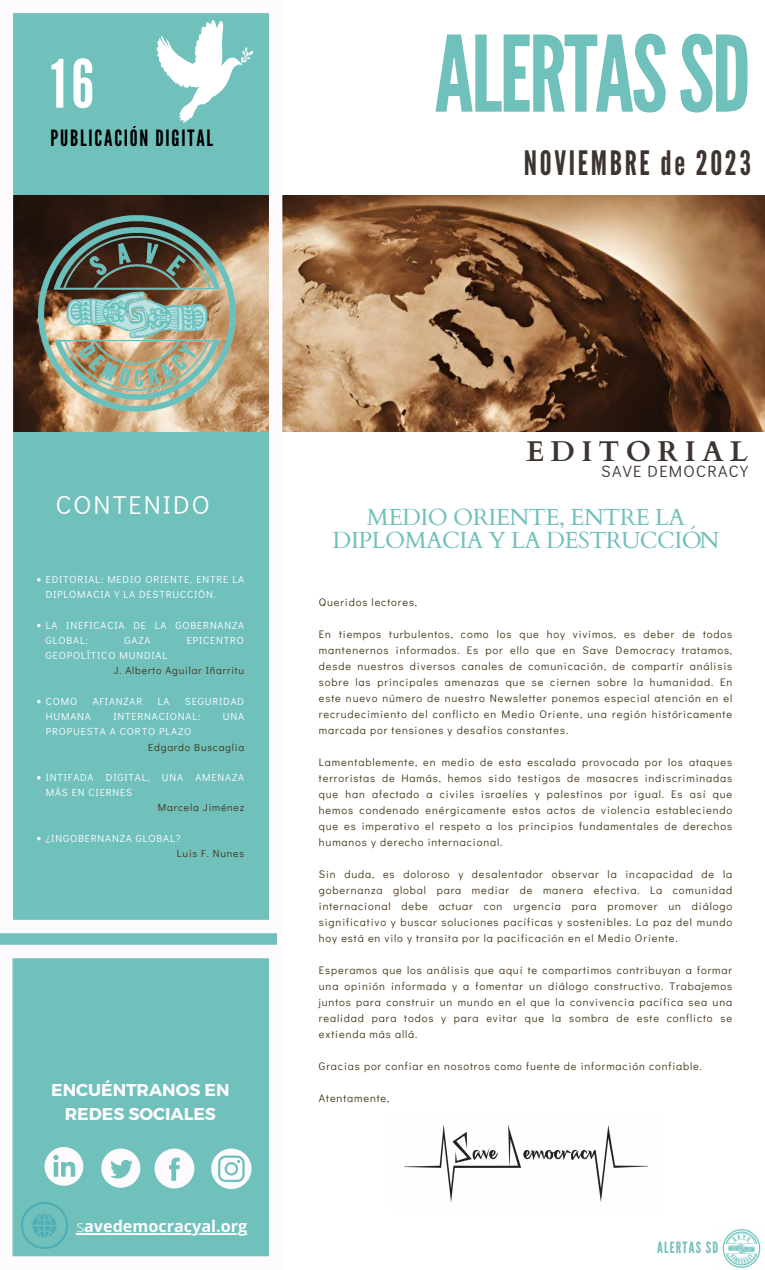
<style>
.page{position:relative;width:765px;height:1270px;background:#fff}
.page>*{position:absolute;margin:0;border:0;box-sizing:border-box;transform-origin:0 0}
.t1{font:105px "League Gothic";letter-spacing:-.025em;color:#70c0bc}
.t2{font:66.5px "League Gothic";color:#fff}
.t3{font:33.6px "League Gothic";letter-spacing:.08em;color:#3e3531}
.t4{font:700 28.56px "Cardo";letter-spacing:.22em;color:#3e3531}
.t5{font:25.83px "Didact Gothic";letter-spacing:.08em;color:#fff}
.t6{font:23.31px/23.1px "Cardo";letter-spacing:-.025em;color:#70c0bc;text-align:center}
.t7{font:22.4px "League Gothic";letter-spacing:.08em;color:#000}
.t8{font:700 17.15px/23.3px "Montserrat";color:#fdfbfd;text-align:center}
.t9{font:16.27px "Didact Gothic";letter-spacing:.08em;color:#3e3531}
.t10{font:700 16.17px "Open Sans";color:#fcfcfc}
.t11{font:15.47px "League Gothic";letter-spacing:.08em;color:#70c0bc}
.t12{font:10.88px/16px "Didact Gothic";letter-spacing:.08em;color:#453114;text-align:justify}
.t13{font:10.29px/15.2px "Didact Gothic";letter-spacing:.08em;color:#fff}
.t14{font:10.29px "Didact Gothic";letter-spacing:.08em;color:#453114}
.s1{font-weight:300}
</style>
<div class="page">
<img style="left:722px;top:1229px;width:39px;height:39px">
<div style="left:12px;top:958px;width:257px;height:299px;background:#70c0bc"></div>
<img style="left:282px;top:195px;width:483px;height:237px">
<div style="left:13px;top:13px;width:256px;height:907px;background:#70c0bc"></div>
<svg style="left:45px;top:1147px;width:38px;height:39px"></svg>
<svg style="left:155px;top:1149px;width:39px;height:39px"></svg>
<svg style="left:101px;top:1149px;width:39px;height:39px"></svg>
<svg style="left:211px;top:1149px;width:41px;height:40px"></svg>
<img style="left:22px;top:1203px;width:45px;height:45px">
<hr style="left:84px;top:1233px;width:163px;height:1px;background:#fcfcfc">
<img style="left:14px;top:199px;width:246px;height:229px">
<svg style="left:148px;top:13px;width:120px;height:113px"></svg>
<img style="left:404px;top:1125px;width:244px;height:77px">
<svg style="left:37px;top:578px;width:4px;height:4px"></svg>
<svg style="left:37px;top:624px;width:4px;height:3px"></svg>
<svg style="left:37px;top:700px;width:4px;height:3px"></svg>
<svg style="left:37px;top:776px;width:4px;height:3px"></svg>
<svg style="left:37px;top:837px;width:4px;height:3px"></svg>
<p class="t2" style="left:51px;top:46px;width:45px">16</p>
<p class="t7" style="left:51px;top:125px;width:164px">PUBLICACIÓN DIGITAL</p>
<p class="t1" style="left:434px;top:13px;width:318px">ALERTASSD</p>
<p class="t3" style="left:524px;top:143px;width:229px">NOVIEMBRE de 2023</p>
<p class="t5" style="left:56px;top:487px;width:155px">CONTENIDO</p>
<p class="t13" style="left:46px;top:571px;width:200px">EDITORIAL: MEDIO ORIENTE, ENTRE LA<br>DIPLOMACIA Y LA DESTRUCCIÓN.</p>
<p class="t13" style="left:46px;top:617px;width:200px">LA INEFICACIA DE LA GOBERNANZA<br>GLOBAL:</p>
<p class="t13" style="left:124px;top:632px;width:27px">GAZA</p>
<p class="t13" style="left:187px;top:632px;width:59px">EPICENTRO</p>
<p class="t13" style="left:46px;top:648px;width:123px">GEOPOLÍTICO MUNDIAL</p>
<p class="t13" style="left:46px;top:693px;width:33px">COMO</p>
<p class="t13" style="left:93px;top:693px;width:51px">AFIANZAR</p>
<p class="t13" style="left:158px;top:693px;width:13px">LA</p>
<p class="t13" style="left:185px;top:693px;width:61px">SEGURIDAD</p>
<p class="t13" style="left:46px;top:708px;width:47px">HUMANA</p>
<p class="t13" style="left:113px;top:708px;width:88px">INTERNACIONAL:</p>
<p class="t13" style="left:223px;top:708px;width:23px">UNA</p>
<p class="t13" style="left:46px;top:724px;width:147px">PROPUESTA A CORTO PLAZO</p>
<p class="t13" style="left:46px;top:769px;width:200px">INTIFADA DIGITAL, UNA AMENAZA<br>MÁS EN CIERNES</p>
<p class="t13" style="left:46px;top:830px;width:136px">¿INGOBERNANZA GLOBAL?</p>
<p class="t14" style="left:113px;top:664px;width:132px">J. Alberto Aguilar Iñarritu</p>
<p class="t14" style="left:148px;top:740px;width:97px">Edgardo Buscaglia</p>
<p class="t14" style="left:158px;top:801px;width:88px">Marcela Jiménez</p>
<p class="t14" style="left:177px;top:846px;width:69px">Luis F. Nunes</p>
<p class="t8" style="left:51px;top:1078px;width:180px">ENCUÉNTRANOS EN<br>REDES SOCIALES</p>
<p class="t10" style="left:77px;top:1214px;width:172px"><span class="s1">s</span>avedemocracyal.org</p>
<p class="t4" style="left:526px;top:433px;width:223px">EDITORIAL</p>
<p class="t9" style="left:601px;top:460px;width:148px">SAVE DEMOCRACY</p>
<p class="t6" style="left:333px;top:506px;width:388px">MEDIO ORIENTE, ENTRE LA<br>DIPLOMACIA Y LA DESTRUCCIÓN</p>
<p class="t12" style="left:319px;top:594px;width:100px">Queridos lectores,</p>
<p class="t12" style="left:319px;top:626px;width:415px">En tiempos turbulentos, como los que hoy vivimos, es deber de todos mantenernos informados. Es por ello que en Save Democracy tratamos, desde nuestros diversos canales de comunicación, de compartir análisis sobre las principales amenazas que se ciernen sobre la humanidad. En este nuevo número de nuestro Newsletter ponemos especial atención en el recrudecimiento del conflicto en Medio Oriente, una región históricamente marcada por tensiones y desafíos constantes.</p>
<p class="t12" style="left:319px;top:754px;width:415px">Lamentablemente, en medio de esta escalada provocada por los ataques terroristas de Hamás, hemos sido testigos de masacres indiscriminadas que han afectado a civiles israelíes y palestinos por igual. Es así que hemos condenado enérgicamente estos actos de violencia estableciendo que es imperativo el respeto a los principios fundamentales de derechos humanos y derecho internacional.</p>
<p class="t12" style="left:319px;top:866px;width:415px">Sin duda, es doloroso y desalentador observar la incapacidad de la gobernanza global para mediar de manera efectiva. La comunidad internacional debe actuar con urgencia para promover un diálogo significativo y buscar soluciones pacíficas y sostenibles. La paz del mundo hoy está en vilo y transita por la pacificación en el Medio Oriente.</p>
<p class="t12" style="left:319px;top:962px;width:415px">Esperamos que los análisis que aquí te compartimos contribuyan a formar una opinión informada y a fomentar un diálogo constructivo. Trabajemos juntos para construir un mundo en el que la convivencia pacífica sea una realidad para todos y para evitar que la sombra de este conflicto se extienda más allá.</p>
<p class="t12" style="left:319px;top:1058px;width:385px">Gracias por confiar en nosotros como fuente de información confiable.</p>
<p class="t12" style="left:319px;top:1090px;width:72px">Atentamente,</p>
<p class="t11" style="left:657px;top:1239px;width:63px">ALERTAS SD</p>
</div>
